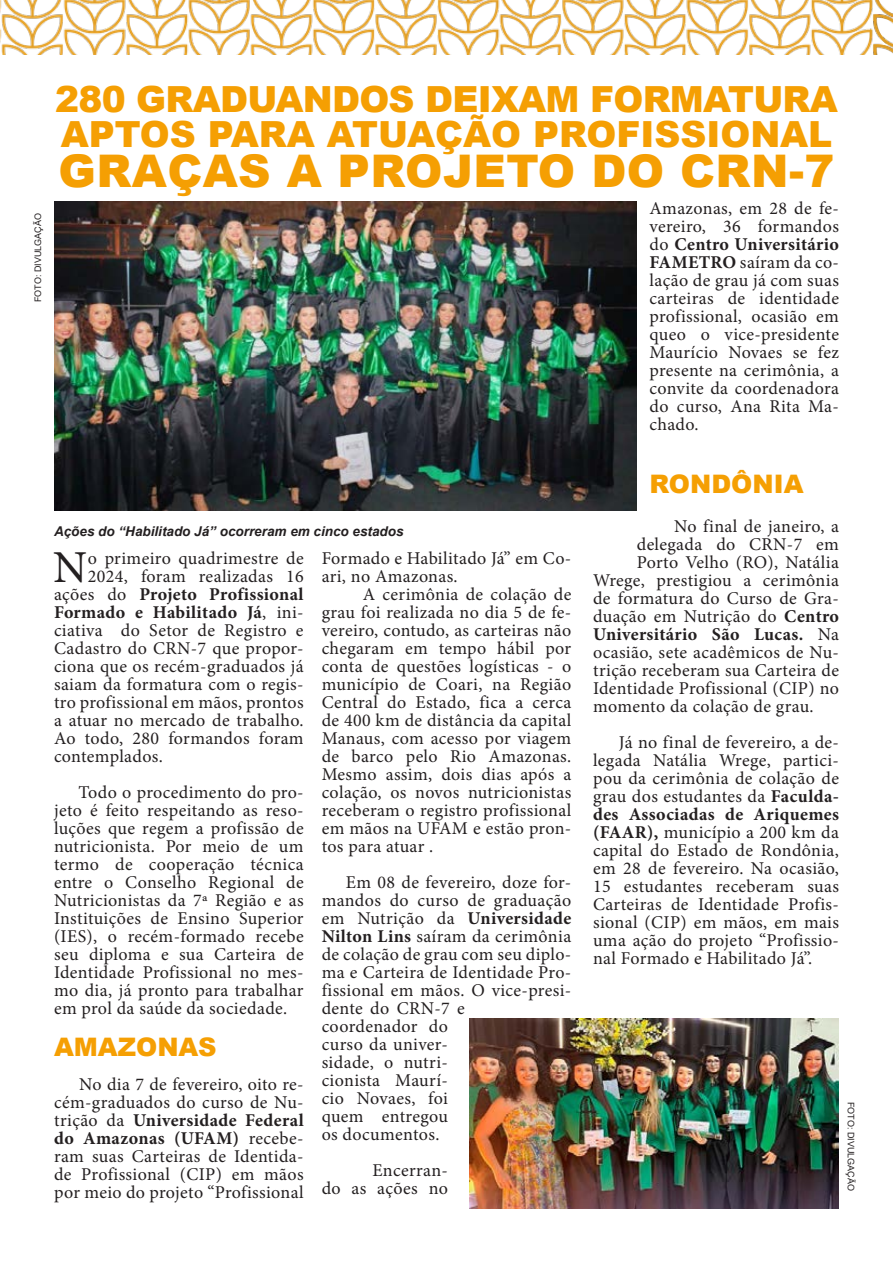
<style>
.page{position:relative;width:893px;height:1263px;background:#fff}
.page>*{position:absolute;margin:0;border:0;box-sizing:border-box;transform-origin:0 0}
.t1{font:45.75px "Minion Pro";color:#231f20}
.t2{font:900 45px "Arial";letter-spacing:.01em;color:#f59f03}
.t3{font:900 36px "Arial";letter-spacing:-.02em;color:#f59f03}
.t4{font:900 36px "Arial";color:#f59f03}
.t5{font:900 25.5px "Arial";color:#f59f03}
.t6{font:18px/18px "Minion Pro";letter-spacing:.02em;color:#231f20;text-align:justify}
.t7{font:700 18px "Minion Pro";letter-spacing:.02em;color:#231f20}
.t8{font:italic 700 13.5px "Arial";color:#231f20}
.t9{font:9px "Arial";color:#231f20}
.s1{font-weight:700}
.s2{font-weight:400}
</style>
<div class="page">
<img style="left:54px;top:201px;width:583px;height:309px">
<img style="left:0;top:0;width:871px;height:54px">
<img style="left:871px;top:0;width:22px;height:54px">
<img style="left:469px;top:1018px;width:370px;height:191px">
<p class="t9" style="left:32px;top:302px;width:90px;rotate:-90deg">FOTO: DIVULGAÇÃO</p>
<p class="t3" style="left:55px;top:73px;width:784px">280 GRADUANDOS DEIXAM FORMATURA</p>
<p class="t4" style="left:61px;top:108px;width:773px">APTOS PARA ATUAÇÃO PROFISSIONAL</p>
<p class="t2" style="left:59px;top:138px;width:777px">GRAÇAS A PROJETO DO CRN-7</p>
<p class="t6" style="left:650px;top:199px;width:191px">Amazonas, em 28 de fe&shy;vereiro, 36 formandos do <span class="s1">Centro Universitário FAMETRO</span> saíram da co&shy;lação de grau já com suas carteiras de identidade profissional, ocasião em queo o vice-presidente Maurício Novaes se fez presente na cerimônia, a convite da coordenadora do curso, Ana Rita Ma&shy;chado.</p>
<p class="t8" style="left:54px;top:522px;width:351px">Ações do “Habilitado Já” ocorreram em cinco estados</p>
<p class="t1" style="left:53px;top:536px;width:35px">N</p>
<p class="t6" style="left:88px;top:549px;width:217px">o primeiro quadrimestre de</p>
<p class="t6" style="left:88px;top:567px;width:217px">2024, foram realizadas 16</p>
<p class="t7" style="left:54px;top:581px;width:251px"><span class="s2">ações do</span> Projeto Profissional</p>
<p class="t7" style="left:54px;top:599px;width:251px">Formado e Habilitado Já<span class="s2">, ini-</span></p>
<p class="t6" style="left:54px;top:621px;width:251px">ciativa do Setor de Registro e</p>
<p class="t6" style="left:54px;top:639px;width:251px">Cadastro do CRN-7 que propor-</p>
<p class="t6" style="left:54px;top:657px;width:251px">ciona que os recém-graduados já</p>
<p class="t6" style="left:54px;top:675px;width:251px">saiam da formatura com o regis-</p>
<p class="t6" style="left:54px;top:693px;width:251px">tro profissional em mãos, prontos</p>
<p class="t6" style="left:54px;top:711px;width:251px">a atuar no mercado de trabalho.</p>
<p class="t6" style="left:54px;top:729px;width:251px">Ao todo, 280 formandos foram</p>
<p class="t6" style="left:54px;top:747px;width:111px">contemplados.</p>
<p class="t6" style="left:54px;top:783px;width:251px;text-indent:25px">Todo o procedimento do pro&shy;jeto é feito respeitando as reso&shy;luções que regem a profissão de nutricionista. Por meio de um termo de cooperação técnica entre o Conselho Regional de Nutricionistas da 7ª Região e as Instituições de Ensino Superior (IES), o recém-formado recebe seu diploma e sua Carteira de Identidade Profissional no mes&shy;mo dia, já pronto para trabalhar em prol da saúde da sociedade.</p>
<p class="t5" style="left:54px;top:1028px;width:164px">AMAZONAS</p>
<p class="t6" style="left:54px;top:1075px;width:251px;text-indent:25px">No dia 7 de fevereiro, oito re&shy;cém-graduados do curso de Nu&shy;trição da <span class="s1">Universidade Federal do Amazonas (UFAM)</span> recebe&shy;ram suas Carteiras de Identida&shy;de Profissional (CIP) em mãos por meio do projeto “Profissional</p>
<p class="t6" style="left:322px;top:549px;width:251px">Formado e Habilitado Já” em Co&shy;ari, no Amazonas.</p>
<p class="t6" style="left:322px;top:585px;width:251px;text-indent:41px">A cerimônia de colação de grau foi realizada no dia 5 de fe&shy;vereiro, contudo, as carteiras não chegaram em tempo hábil por conta de questões logísticas - o município de Coari, na Região Central do Estado, fica a cerca de 400 km de distância da capital Manaus, com acesso por viagem de barco pelo Rio Amazonas.<br>Mesmo assim, dois dias após a colação, os novos nutricionistas receberam o registro profissional em mãos na UFAM e estão pron&shy;tos para atuar .</p>
<p class="t6" style="left:322px;top:873px;width:251px;text-align:left;text-indent:24px">Em 08 de fevereiro, doze for&shy;mandos do curso de graduação em Nutrição da <span class="s1">Universidade<br>Nilton Lins</span> saíram da cerimônia de colação de grau com seu diplo&shy;ma e Carteira de Identidade Pro&shy;fissional em mãos. O vice-presi&shy;dente do CRN-7 e<br>coordenador do<br>curso da univer-<br>sidade, o nutri-<br>cionista Maurí-<br>cio Novaes, foi<br>quem entregou<br>os documentos.</p>
<p class="t6" style="left:322px;top:1161px;width:128px;text-align:right">Encerran-<br>do as ações no</p>
<p class="t5" style="left:650px;top:465px;width:155px">RONDÔNIA</p>
<p class="t6" style="left:674px;top:517px;width:166px">No final de janeiro, a</p>
<p class="t6" style="left:637px;top:535px;width:204px">delegada do CRN-7 em</p>
<p class="t6" style="left:637px;top:553px;width:204px">Porto Velho (RO), Natália</p>
<p class="t6" style="left:593px;top:571px;width:247px">Wrege, prestigiou a cerimônia</p>
<p class="t6" style="left:593px;top:589px;width:247px">de formatura do Curso de Gra-</p>
<p class="t6" style="left:593px;top:607px;width:247px">duação em Nutrição do <span class="s1">Centro</span></p>
<p class="t7" style="left:593px;top:622px;width:247px">Universitário São Lucas. <span class="s2">Na</span></p>
<p class="t6" style="left:593px;top:643px;width:247px">ocasião, sete acadêmicos de Nu-</p>
<p class="t6" style="left:593px;top:661px;width:247px">trição receberam sua Carteira de</p>
<p class="t6" style="left:593px;top:679px;width:247px">Identidade Profissional (CIP) no</p>
<p class="t6" style="left:593px;top:697px;width:222px">momento da colação de grau.</p>
<p class="t6" style="left:593px;top:733px;width:247px;text-indent:26px">Já no final de fevereiro, a de&shy;legada Natália Wrege, partici&shy;pou da cerimônia de colação de grau dos estudantes da <span class="s1">Faculda&shy;des Associadas de Ariquemes (FAAR),</span> município a 200 km da capital do Estado de Rondônia, em 28 de fevereiro. Na ocasião, 15 estudantes receberam suas Carteiras de Identidade Profis&shy;sional (CIP) em mãos, em mais uma ação do projeto “Profissio&shy;nal Formado e Habilitado Já”.</p>
<p class="t9" style="left:857px;top:1102px;width:90px;rotate:90deg">FOTO: DIVULGAÇÃO</p>
</div>
